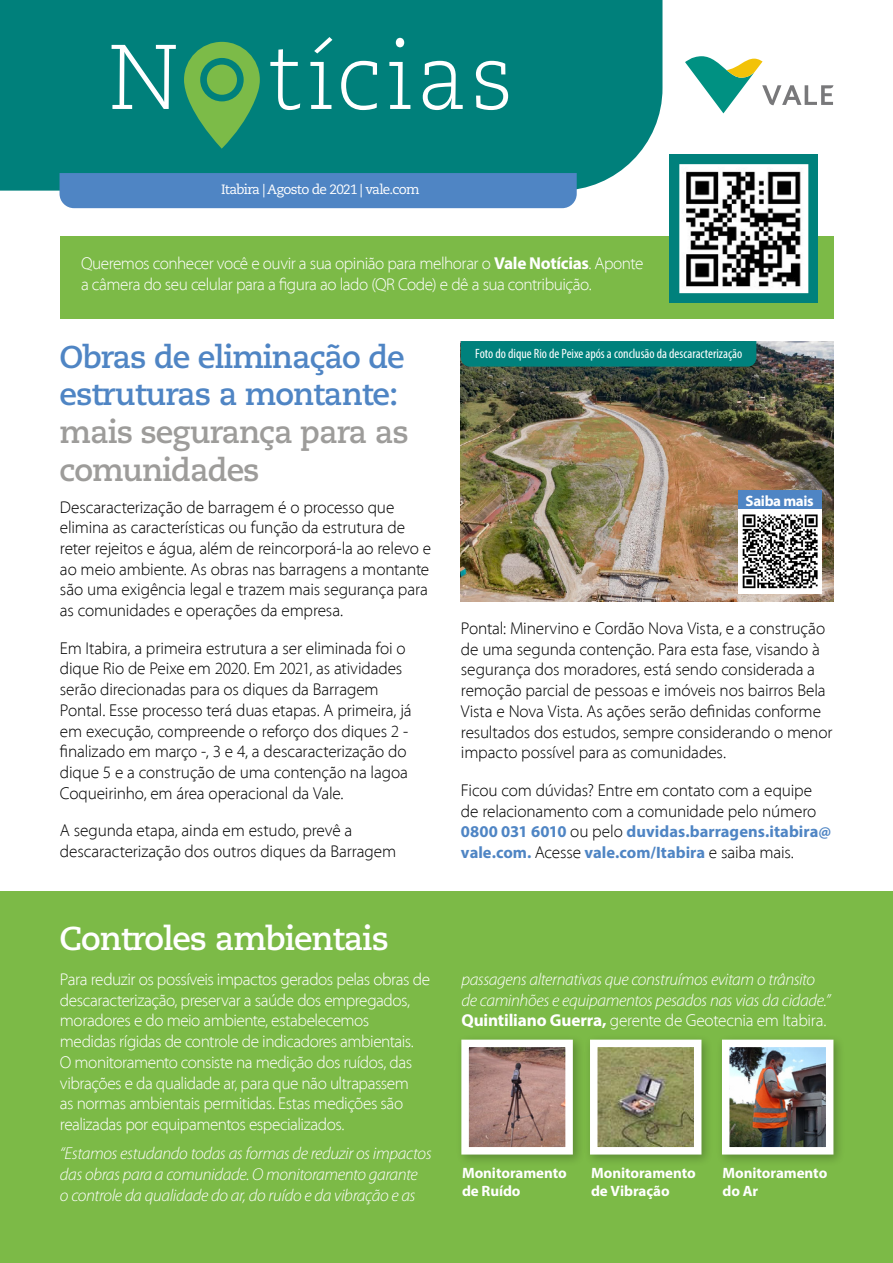
<style>
.page{position:relative;width:893px;height:1263px;background:#fff}
.page>*{position:absolute;margin:0;border:0;box-sizing:border-box;transform-origin:0 0}
.t1{font:300 91.5px "Caecilia LT Std";letter-spacing:.045em;color:#fff;scale:.96 1}
.t2{font:700 33px "Caecilia LT Std";letter-spacing:-.03em;color:#fff}
.t3{font:700 31.5px/37.8px "Caecilia LT Std";letter-spacing:-.03em;color:#4f85c4}
.t4{font:700 31.5px/37.8px "Caecilia LT Std";letter-spacing:-.03em;color:#9d9c9a}
.t5{font:300 17.25px/20.7px "Myriad Pro";letter-spacing:-.01em;color:#000}
.t6{font:300 17.25px/20.7px "Myriad Pro";letter-spacing:-.03em;color:#fff}
.t7{font:italic 300 17.25px/20.7px "Myriad Pro";letter-spacing:-.02em;color:#fff}
.t8{font:700 16.5px/20.7px "Myriad Pro";color:#4f85c4}
.t9{font:700 15px/18px "Myriad Pro";letter-spacing:-.005em;color:#fff}
.t10{font:700 15px "Myriad Pro";letter-spacing:-.025em;color:#fff}
.t11{font:condensed 13.5px "Myriad Pro";color:#fff}
.t12{font:13.5px "Caecilia LT Std";letter-spacing:-.05em;color:#fff}
.s1{font-weight:700}
.s2{font-weight:300;font-size:17.25px;color:#000}
.s3{font-weight:700;font-style:normal}
.s4{font-style:normal}
</style>
<div class="page">
<div style="left:0;top:0;width:662px;height:191px;background:#00807b"></div>
<svg style="left:685px;top:56px;width:148px;height:57px"></svg>
<div style="left:60px;top:173px;width:517px;height:35px;background:#4f85c4"></div>
<svg style="left:184px;top:42px;width:76px;height:107px;background:#43a05f"></svg>
<div style="left:207px;top:65px;width:30px;height:30px;background:#7cbb48;border-radius:50%"></div>
<div style="left:60px;top:236px;width:773px;height:83px;background:#7cba47"></div>
<div style="left:669px;top:154px;width:149px;height:149px;background:#00817c"></div>
<img style="left:679px;top:164px;width:129px;height:129px">
<img style="left:461px;top:341px;width:372px;height:261px">
<div style="left:461px;top:341px;width:295px;height:26px;background:#00817c"></div>
<div style="left:738px;top:490px;width:83px;height:101px;background:#4f85c4"></div>
<img style="left:738px;top:510px;width:83px;height:83px">
<div style="left:0;top:891px;width:893px;height:372px;background:#7cba47"></div>
<div style="left:716px;top:1033px;width:129px;height:134px;background:#000;opacity:.25"></div>
<img style="left:731px;top:1049px;width:93px;height:96px">
<div style="left:722px;top:1040px;width:111px;height:114px;border:8px solid #fff"></div>
<div style="left:584px;top:1033px;width:129px;height:134px;background:#000;opacity:.25"></div>
<img style="left:599px;top:1049px;width:93px;height:96px">
<div style="left:590px;top:1040px;width:111px;height:114px;border:8px solid #fff"></div>
<div style="left:455px;top:1033px;width:130px;height:134px;background:#000;opacity:.25"></div>
<img style="left:470px;top:1049px;width:94px;height:96px">
<div style="left:461px;top:1040px;width:112px;height:114px;border:8px solid #fff"></div>
<h1 class="t1" style="left:109px;top:26px;width:423px">N tícias</h1>
<p class="t12" style="left:221px;top:182px;width:200px">Itabira | Agosto de 2021 | vale.com</p>
<p class="t6" style="left:81px;top:254px;width:564px">Queremos conhecer você e ouvir a sua opinião para melhorar o <span class="s1">Vale Notícias</span>. Aponte a câmera do seu celular para a figura ao lado (QR Code) e dê a sua contribuição.</p>
<h3 class="t3" style="left:60px;top:338px;width:347px">Obras de eliminação de estruturas a montante:</h3>
<h3 class="t4" style="left:60px;top:414px;width:351px">mais segurança para as comunidades</h3>
<p class="t5" style="left:60px;top:497px;width:373px">Descaracterização de barragem é o processo que elimina as características ou função da estrutura de reter rejeitos e água, além de reincorporá-la ao relevo e ao meio ambiente. As obras nas barragens a montante são uma exigência legal e trazem mais segurança para as comunidades e operações da empresa.</p>
<p class="t5" style="left:60px;top:638px;width:353px">Em Itabira, a primeira estrutura a ser eliminada foi o dique Rio de Peixe em 2020. Em 2021, as atividades serão direcionadas para os diques da Barragem Pontal. Esse processo terá duas etapas. A primeira, já em execução, compreende o reforço dos diques 2 - finalizado em março -, 3 e 4, a descaracterização do dique 5 e a construção de uma contenção na lagoa Coqueirinho, em área operacional da Vale.</p>
<p class="t5" style="left:60px;top:820px;width:338px">A segunda etapa, ainda em estudo, prevê a descaracterização dos outros diques da Barragem</p>
<h2 class="t2" style="left:60px;top:919px;width:331px">Controles ambientais</h2>
<p class="t6" style="left:60px;top:969px;width:372px">Para reduzir os possíveis impactos gerados pelas obras de descaracterização, preservar a saúde dos empregados, moradores e do meio ambiente, estabelecemos<br>medidas rígidas de controle de indicadores ambientais.<br>O monitoramento consiste na medição dos ruídos, das vibrações e da qualidade ar, para que não ultrapassem<br>as normas ambientais permitidas. Estas medições são realizadas por equipamentos especializados.</p>
<p class="t7" style="left:60px;top:1143px;width:373px">“Estamos estudando todas as formas de reduzir os impactos das obras para a comunidade. O monitoramento garante<br>o controle da qualidade do ar, do ruído e da vibração e as</p>
<p class="t11" style="left:475px;top:345px;width:268px">Foto do dique Rio de Peixe após a conclusão da descaracterização</p>
<p class="t10" style="left:746px;top:491px;width:70px">Saiba mais</p>
<p class="t5" style="left:461px;top:618px;width:373px">Pontal: Minervino e Cordão Nova Vista, e a construção de uma segunda contenção. Para esta fase, visando à segurança dos moradores, está sendo considerada a remoção parcial de pessoas e imóveis nos bairros Bela Vista e Nova Vista. As ações serão definidas conforme resultados dos estudos, sempre considerando o menor impacto possível para as comunidades.</p>
<p class="t5" style="left:461px;top:780px;width:357px">Ficou com dúvidas? Entre em contato com a equipe de relacionamento com a comunidade pelo número</p>
<p class="t8" style="left:461px;top:821px;width:372px">0800 031 6010 <span class="s2">ou pelo</span> duvidas.barragens.itabira@ vale.com. <span class="s2">Acesse</span> vale.com/Itabira <span class="s2">e saiba mais.</span></p>
<p class="t7" style="left:461px;top:969px;width:371px">passagens alternativas que construímos evitam o trânsito de caminhões e equipamentos pesados nas vias da cidade.”<br><span class="s3">Quintiliano Guerra,</span> <span class="s4">gerente de Geotecnia em Itabira.</span></p>
<p class="t9" style="left:462px;top:1164px;width:106px">Monitoramento de Ruído</p>
<p class="t9" style="left:591px;top:1164px;width:106px">Monitoramento de Vibração</p>
<p class="t9" style="left:722px;top:1164px;width:106px">Monitoramento do Ar</p>
</div>
